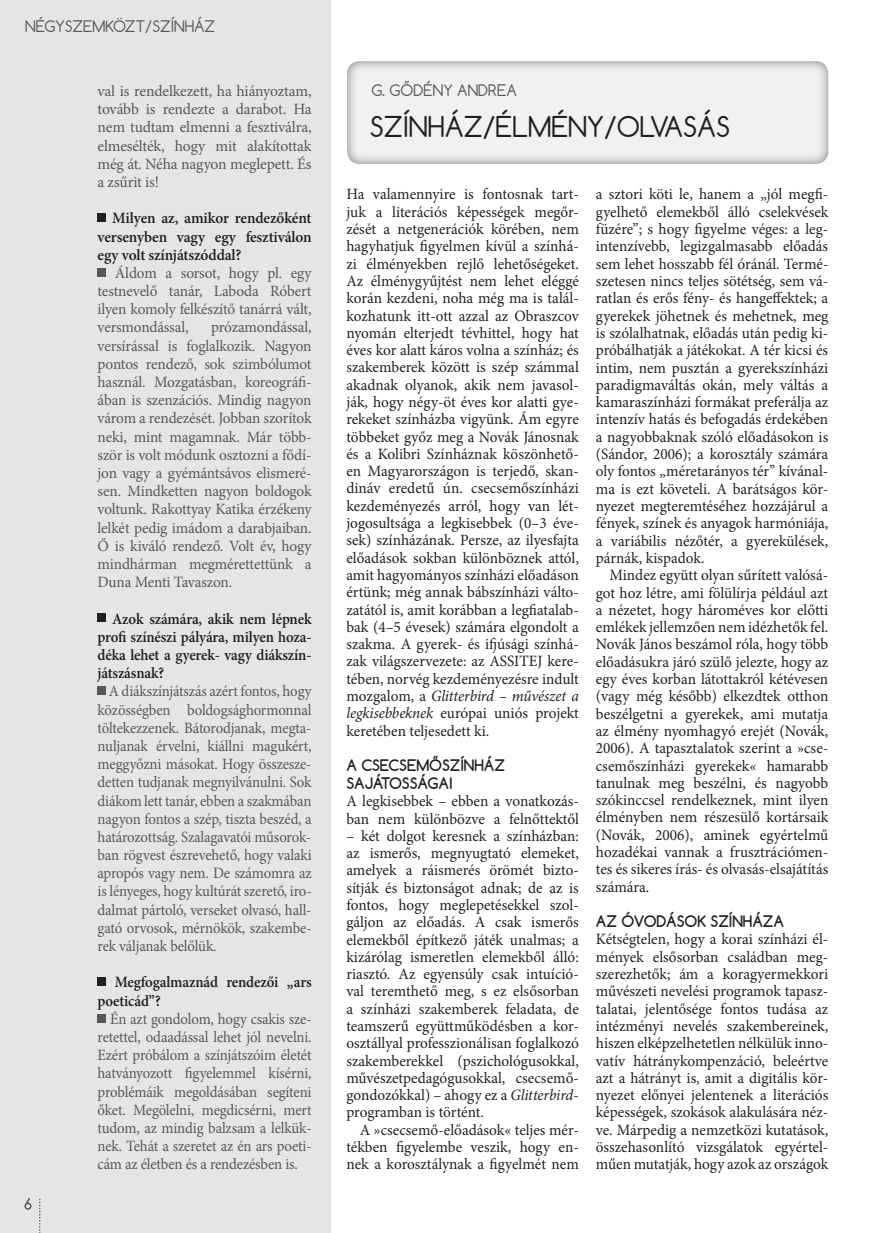
<style>
.page{position:relative;width:891px;height:1233px;background:#fff}
.page>*{position:absolute;margin:0;border:0;box-sizing:border-box;transform-origin:0 0}
.t1{font:27px "Comfortaa";color:#231f20}
.t2{font:15.75px/17.2px "Minion Pro";color:#231f20;text-align:justify}
.t3{font:15.75px/18.1px "Minion Pro";letter-spacing:-.01em;color:#57585a;text-align:justify;scale:.94 1}
.t4{font:15.75px/18.1px "Minion Pro";letter-spacing:-.01em;color:#57585a;text-align:justify}
.t5{font:600 15.75px/18.1px "Minion Pro";letter-spacing:-.01em;color:#231f20;text-align:justify;scale:.94 1}
.t6{font:600 15.75px/18.1px "Minion Pro";letter-spacing:-.01em;color:#231f20;text-align:justify}
.t7{font:700 15px/18px "Comfortaa";color:#231f20}
.t8{font:15px "Comfortaa";color:#57585a}
.s1{font-style:italic}
</style>
<div class="page">
<div style="left:0;top:0;width:330px;height:1232px;background:#e5e5e7"></div>
<svg style="left:24px;top:1197px;width:8px;height:12px"></svg>
<svg style="left:39px;top:1198px;width:1px;height:35px"></svg>
<div style="left:98px;top:213px;width:8px;height:9px;background:#231f20"></div>
<div style="left:98px;top:268px;width:8px;height:8px;background:#57585a"></div>
<div style="left:98px;top:613px;width:8px;height:9px;background:#231f20"></div>
<div style="left:98px;top:686px;width:8px;height:8px;background:#57585a"></div>
<div style="left:98px;top:977px;width:8px;height:8px;background:#231f20"></div>
<div style="left:98px;top:1013px;width:8px;height:9px;background:#57585a"></div>
<p class="t8" style="left:25px;top:21px;width:191px">NÉGYSZEMKÖZT/SZÍNHÁZ</p>
<p class="t4" style="left:98px;top:83px;width:216px">val is rendelkezett, ha hiányoztam, tovább is rendezte a darabot. Ha nem tudtam elmenni a fesztiválra, elmesélték, hogy mit alakítottak még át. Néha nagyon meglepett. És a zsűrit is!</p>
<p class="t6" style="left:98px;top:210px;width:216px;text-indent:15px">Milyen az, amikor rendezőként versenyben vagy egy fesztiválon egy volt színjátszóddal?</p>
<p class="t4" style="left:98px;top:265px;width:216px;text-indent:17px">Áldom a sorsot, hogy pl. egy testnevelő tanár, Laboda Róbert ilyen komoly felkészítő tanárrá vált, versmondással,</p>
<p class="t4" style="left:98px;top:319px;width:216px;text-indent:114px">prózamondással, versírással is foglalkozik. Nagyon pontos rendező, sok szimbólumot használ. Mozgatásban, koreográfi&shy;ában is szenzációs. Mindig nagyon várom a rendezését. Jobban szorítok neki, mint magamnak. Már több&shy;ször is volt módunk osztozni a fődí&shy;jon vagy a gyémántsávos elismeré&shy;sen. Mindketten nagyon boldogok voltunk. Rakottyay Katika érzékeny lelkét pedig imádom a darabjaiban.<br>Ő is kiváló rendező. Volt év, hogy mindhárman megmérettettünk a Duna Menti Tavaszon.</p>
<p class="t5" style="left:98px;top:610px;width:229px;text-indent:14px">Azok számára, akik nem lépnek profi színészi pályára, milyen hoza&shy;déka lehet a gyerek- vagy diákszín&shy;játszásnak?</p>
<p class="t3" style="left:98px;top:683px;width:229px;text-indent:11px">A diákszínjátszás azért fontos, hogy közösségben boldogsághormonnal töltekezzenek. Bátorodjanak, megta&shy;nuljanak érvelni, kiállni magukért, meggyőzni másokat. Hogy összesze&shy;detten tudjanak megnyilvánulni. Sok diákom lett tanár, ebben a szakmában nagyon fontos a szép, tiszta beszéd, a határozottság. Szalagavatói műsorok&shy;ban rögvest észrevehető, hogy valaki apropós vagy nem. De számomra az is lényeges, hogy kultúrát szerető, iro&shy;dalmat pártoló, verseket olvasó, hall&shy;gató orvosok, mérnökök, szakembe&shy;rek váljanak belőlük.</p>
<p class="t5" style="left:98px;top:974px;width:229px;text-indent:17px">Megfogalmaznád rendezői „ars poeticád”?</p>
<p class="t3" style="left:98px;top:1010px;width:229px;text-indent:13px">Én azt gondolom, hogy csakis sze&shy;retettel, odaadással lehet jól nevelni.<br>Ezért próbálom a színjátszóim életét hatványozott figyelemmel kísérni, problémáik megoldásában segíteni őket. Megölelni, megdicsérni, mert tudom, az mindig balzsam a lelkük&shy;nek. Tehát a szeretet az én ars poeti&shy;cám az életben és a rendezésben is.</p>
<p class="t8" style="left:371px;top:84px;width:147px">G. GŐDÉNY ANDREA</p>
<h1 class="t1" style="left:370px;top:116px;width:362px">SZÍNHÁZ/ÉLMÉNY/OLVASÁS</h1>
<p class="t2" style="left:346px;top:187px;width:234px">Ha valamennyire is fontosnak tart&shy;juk a literációs képességek megőr&shy;zését a netgenerációk körében, nem hagyhatjuk figyelmen kívül a színhá&shy;zi élményekben rejlő lehetőségeket.<br>Az élménygyűjtést nem lehet eléggé korán kezdeni, noha még ma is talál&shy;kozhatunk itt-ott azzal az Obraszcov nyomán elterjedt tévhittel, hogy hat éves kor alatt káros volna a színház; és szakemberek között is szép számmal akadnak olyanok, akik nem javasol&shy;ják, hogy négy-öt éves kor alatti gye&shy;rekeket színházba vigyünk. Ám egyre többeket győz meg a Novák Jánosnak és a Kolibri Színháznak köszönhető&shy;en Magyarországon is terjedő, skan&shy;dináv eredetű ún. csecsemőszínházi kezdeményezés arról, hogy van lét&shy;jogosultsága a legkisebbek (0–3 éve&shy;sek) színházának. Persze, az ilyesfajta előadások sokban különböznek attól, amit hagyományos színházi előadáson értünk; még annak bábszínházi válto&shy;zatától is, amit korábban a legfiatalab&shy;bak (4–5 évesek) számára elgondolt a szakma. A gyerek- és ifjúsági színhá&shy;zak világszervezete: az ASSITEJ kere&shy;tében, norvég kezdeményezésre indult mozgalom, a <span class="s1">Glitterbird – művészet a legkisebbeknek</span> európai uniós projekt keretében teljesedett ki.</p>
<p class="t7" style="left:346px;top:756px;width:160px">A CSECSEMŐSZÍNHÁZ<br>SAJÁTOSSÁGAI</p>
<p class="t2" style="left:346px;top:793px;width:234px">A legkisebbek – ebben a vonatkozás&shy;ban nem különbözve a felnőttektől</p>
<p class="t2" style="left:346px;top:828px;width:234px">– két dolgot keresnek a színházban: az ismerős, megnyugtató elemeket, amelyek a ráismerés örömét bizto&shy;sítják és biztonságot adnak; de az is fontos, hogy meglepetésekkel szol&shy;gáljon az előadás. A csak ismerős elemekből építkező játék unalmas; a kizárólag ismeretlen elemekből álló: riasztó. Az egyensúly csak intuíció&shy;val teremthető meg, s ez elsősorban a színházi szakemberek feladata, de teamszerű együttműködésben a kor&shy;osztállyal professzionálisan foglalkozó szakemberekkel (pszichológusokkal, művészetpedagógusokkal, csecsemő&shy;gondozókkal) – ahogy ez a <span class="s1">Glitterbird&shy;</span>programban is történt.</p>
<p class="t2" style="left:346px;top:1122px;width:234px;text-indent:13px">A »csecsemő-előadások« teljes mér&shy;tékben figyelembe veszik, hogy en&shy;nek a korosztálynak a figyelmét nem</p>
<p class="t2" style="left:596px;top:187px;width:234px">a sztori köti le, hanem a „jól megfi&shy;gyelhető elemekből álló cselekvések füzére”; s hogy figyelme véges: a leg&shy;intenzívebb, legizgalmasabb előadás sem lehet hosszabb fél óránál. Termé&shy;szetesen nincs teljes sötétség, sem vá&shy;ratlan és erős fény- és hangeffektek; a gyerekek jöhetnek és mehetnek, meg is szólalhatnak, előadás után pedig ki&shy;próbálhatják a játékokat. A tér kicsi és intim, nem pusztán a gyerekszínházi paradigmaváltás okán, mely váltás a kamaraszínházi formákat preferálja az intenzív hatás és befogadás érdekében a nagyobbaknak szóló előadásokon is (Sándor, 2006); a korosztály számára oly fontos „méretarányos tér” kívánal&shy;ma is ezt követeli. A barátságos kör&shy;nyezet megteremtéséhez hozzájárul a fények, színek és anyagok harmóniája, a variábilis nézőtér, a gyerekülések, párnák, kispadok.</p>
<p class="t2" style="left:596px;top:567px;width:234px;text-indent:14px">Mindez együtt olyan sűrített valósá&shy;got hoz létre, ami fölülírja például azt a nézetet, hogy hároméves kor előtti emlékek jellemzően nem idézhetők fel.<br>Novák János beszámol róla, hogy több előadásukra járó szülő jelezte, hogy az egy éves korban látottakról kétévesen (vagy még később) elkezdtek otthon beszélgetni a gyerekek, ami mutatja az élmény nyomhagyó erejét (Novák, 2006). A tapasztalatok szerint a »cse&shy;csemőszínházi gyerekek« hamarabb tanulnak meg beszélni, és nagyobb szókinccsel rendelkeznek, mint ilyen élményben nem részesülő kortársaik (Novák, 2006), aminek egyértelmű hozadékai vannak a frusztrációmen&shy;tes és sikeres írás- és olvasás-elsajátítás számára.</p>
<p class="t7" style="left:596px;top:912px;width:190px">AZ ÓVODÁSOK SZÍNHÁZA</p>
<p class="t2" style="left:596px;top:931px;width:234px">Kétségtelen, hogy a korai színházi él&shy;mények elsősorban családban meg&shy;szerezhetők; ám a koragyermekkori művészeti nevelési programok tapasz&shy;talatai, jelentősége fontos tudása az intézményi nevelés szakembereinek, hiszen elképzelhetetlen nélkülük inno&shy;vatív hátránykompenzáció, beleértve azt a hátrányt is, amit a digitális kör&shy;nyezet előnyei jelentenek a literációs képességek, szokások alakulására néz&shy;ve. Márpedig a nemzetközi kutatások, összehasonlító vizsgálatok egyértel&shy;műen mutatják, hogy azok az országok</p>
</div>
